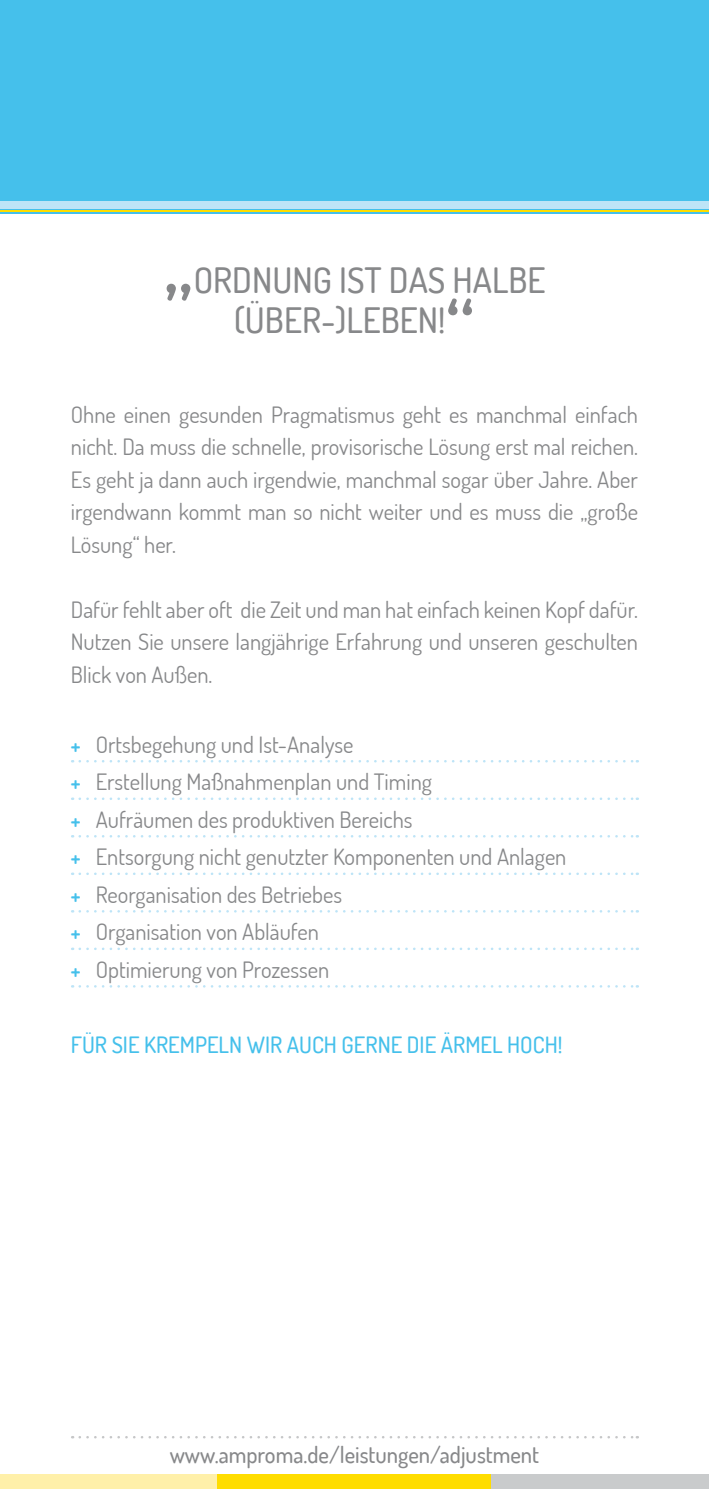
<style>
.page{position:relative;width:709px;height:1489px;background:#fff}
.page>*{position:absolute;margin:0;border:0;box-sizing:border-box;transform-origin:0 0}
.t1{font:500 90px "Dosis";color:#87888a}
.t2{font:500 35px/40px "Dosis";color:#87888a}
.t3{font:22.5px/32.5px "Dosis";color:#87888a;text-align:justify}
.t4{font:500 22.5px "Dosis";color:#45c0eb}
.t5{font:500 22.5px "Dosis";color:#87888a}
.s1{font-weight:600;color:#45c0eb}
</style>
<div class="page">
<div style="left:0;top:0;width:709px;height:213px;background:#45c0eb"></div>
<div style="left:0;top:201px;width:709px;height:7px;background:#bde4f7"></div>
<hr style="left:0;top:210px;width:709px;height:2px;background:#fd0">
<svg style="left:80px;top:760px;width:558px;height:2px"></svg>
<svg style="left:80px;top:797px;width:558px;height:3px"></svg>
<svg style="left:80px;top:835px;width:558px;height:2px"></svg>
<svg style="left:80px;top:872px;width:558px;height:3px"></svg>
<svg style="left:80px;top:910px;width:558px;height:2px"></svg>
<svg style="left:80px;top:947px;width:558px;height:3px"></svg>
<svg style="left:80px;top:985px;width:558px;height:2px"></svg>
<div style="left:0;top:1474px;width:217px;height:14px;background:#fff0a9"></div>
<div style="left:217px;top:1474px;width:275px;height:14px;background:#fd0"></div>
<div style="left:492px;top:1474px;width:217px;height:14px;background:#c9cbcc"></div>
<svg style="left:80px;top:1436px;width:558px;height:2px"></svg>
<h2 class="t2" style="left:234px;top:259px;width:313px;text-indent:-40px">ORDNUNG IST DAS HALBE (ÜBER-)LEBEN!</h2>
<h1 class="t1" style="left:163px;top:201px;width:32px">„</h1>
<h1 class="t1" style="left:445px;top:273px;width:31px">“</h1>
<p class="t3" style="left:71px;top:397px;width:568px">Ohne einen gesunden Pragmatismus geht es manchmal einfach nicht. Da muss die schnelle, provisorische Lösung erst mal reichen.<br>Es geht ja dann auch irgendwie, manchmal sogar über Jahre. Aber irgendwann kommt man so nicht weiter und es muss die „große Lösung“ her.</p>
<p class="t3" style="left:71px;top:592px;width:568px">Dafür fehlt aber oft die Zeit und man hat einfach keinen Kopf dafür.<br>Nutzen Sie unsere langjährige Erfahrung und unseren geschulten Blick von Außen.</p>
<p class="t3" style="left:71px;top:725px;width:497px;line-height:37.5px;text-align:left"><span class="s1">+</span> Ortsbegehung und Ist-Analyse<br><span class="s1">+</span> Erstellung Maßnahmenplan und Timing<br><span class="s1">+</span> Aufräumen des produktiven Bereichs<br><span class="s1">+</span> Entsorgung nicht genutzter Komponenten und Anlagen <span class="s1">+</span> Reorganisation des Betriebes<br><span class="s1">+</span> Organisation von Abläufen<br><span class="s1">+</span> Optimierung von Prozessen</p>
<p class="t4" style="left:71px;top:1030px;width:493px">FÜR SIE KREMPELN WIR AUCH GERNE DIE ÄRMEL HOCH!</p>
<p class="t5" style="left:170px;top:1440px;width:371px">WWW.AMPROMA.DE/LEISTUNGEN/ADJUSTMENT</p>
</div>
